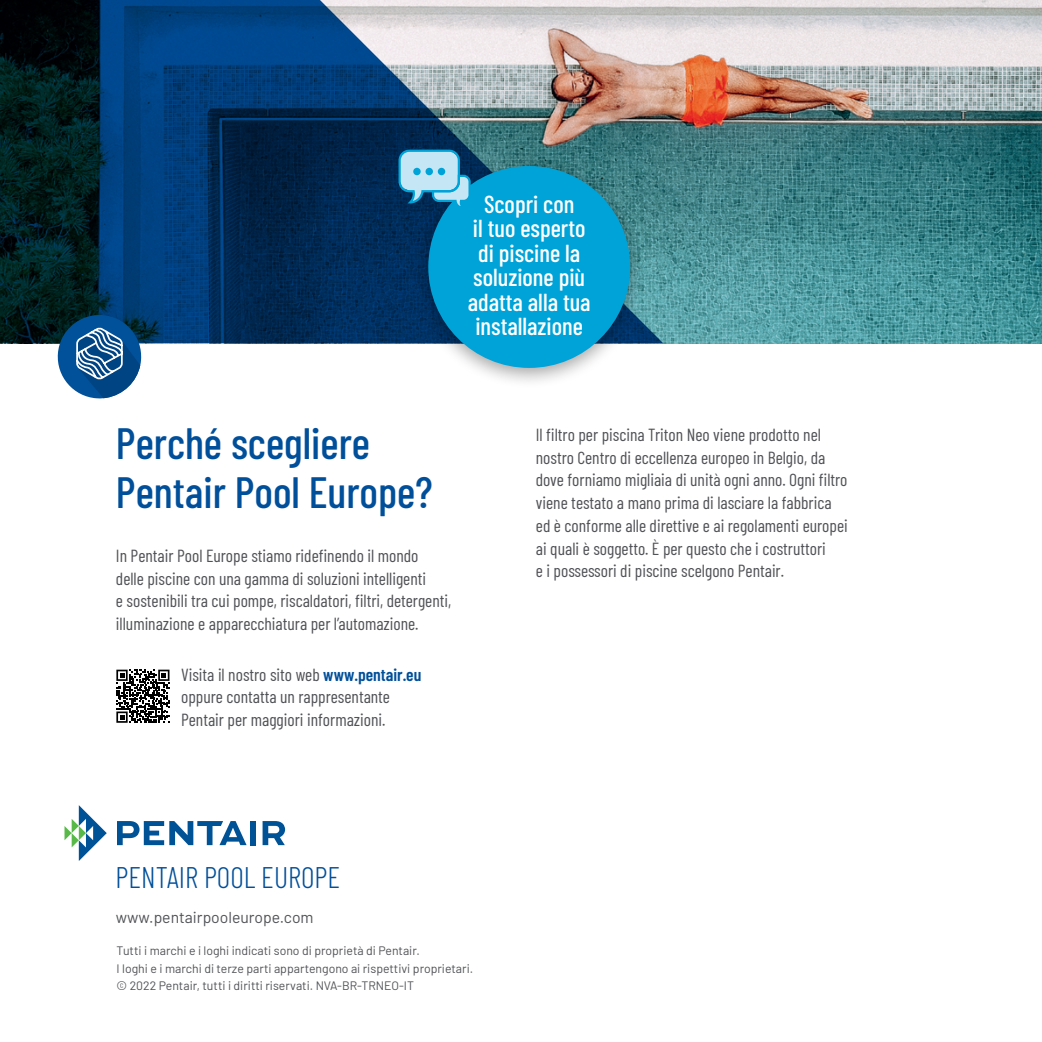
<style>
.page{position:relative;width:1042px;height:1042px;background:#fff}
.page>*{position:absolute;margin:0;border:0;box-sizing:border-box;transform-origin:0 0}
.t1{font:500 43.75px/49px "Barlow Condensed";color:#004f9a}
.t2{font:300 29.75px "Barlow Condensed";color:#004f9a}
.t3{font:500 24.5px/24.5px "Barlow Condensed";color:#fff;text-align:center}
.t4{font:17.5px/22.8px "Barlow Condensed";color:#515256}
.t5{font:15.75px "Barlow";color:#515256}
.t6{font:12.25px/17.5px "Barlow";color:#515256}
.s1{font-weight:600;color:#004f9a}
</style>
<div class="page">
<img style="left:663px;top:0;width:379px;height:343px">
<svg style="left:64px;top:805px;width:43px;height:56px"></svg>
<svg style="left:117px;top:821px;width:130px;height:24px"></svg>
<div style="left:250px;top:821px;width:6px;height:24px;background:#005297"></div>
<svg style="left:262px;top:821px;width:23px;height:24px"></svg>
<svg style="left:0;top:0;width:663px;height:343px"></svg>
<svg style="left:56px;top:313px;width:87px;height:85px"></svg>
<div style="left:412px;top:155px;width:235px;height:234px;background:#000;opacity:.36"></div>
<div style="left:428px;top:166px;width:202px;height:202px;background:#00a3d8;border-radius:50%"></div>
<svg style="left:398px;top:150px;width:73px;height:59px"></svg>
<svg style="left:116px;top:669px;width:53px;height:54px"></svg>
<h3 class="t3" style="left:468px;top:190px;width:124px">Scopri con<br>il tuo esperto di piscine la soluzione più adatta alla tua installazione</h3>
<h1 class="t1" style="left:116px;top:416px;width:318px">Perché scegliere<br>Pentair Pool Europe?</h1>
<p class="t4" style="left:116px;top:543px;width:337px">In Pentair Pool Europe stiamo ridefinendo il mondo<br>delle piscine con una gamma di soluzioni intelligenti<br>e sostenibili tra cui pompe, riscaldatori, filtri, detergenti, illuminazione e apparecchiatura per l’automazione.</p>
<p class="t4" style="left:181px;top:661px;width:242px">Visita il nostro sito web <span class="s1">www.pentair.eu </span>oppure contatta un rappresentante<br>Pentair per maggiori informazioni.</p>
<p class="t4" style="left:536px;top:422px;width:313px">Il filtro per piscina Triton Neo viene prodotto nel nostro Centro di eccellenza europeo in Belgio, da dove forniamo migliaia di unità ogni anno. Ogni filtro viene testato a mano prima di lasciare la fabbrica ed è conforme alle direttive e ai regolamenti europei ai quali è soggetto. È per questo che i costruttori<br>e i possessori di piscine scelgono Pentair.</p>
<h2 class="t2" style="left:116px;top:856px;width:226px">PENTAIR POOL EUROPE</h2>
<p class="t5" style="left:116px;top:906px;width:199px">www.pentairpooleurope.com</p>
<p class="t6" style="left:117px;top:941px;width:358px">Tutti i marchi e i loghi indicati sono di proprietà di Pentair.<br>I loghi e i marchi di terze parti appartengono ai rispettivi proprietari. © 2022 Pentair, tutti i diritti riservati. NVA-BR-TRNEO-IT</p>
</div>
